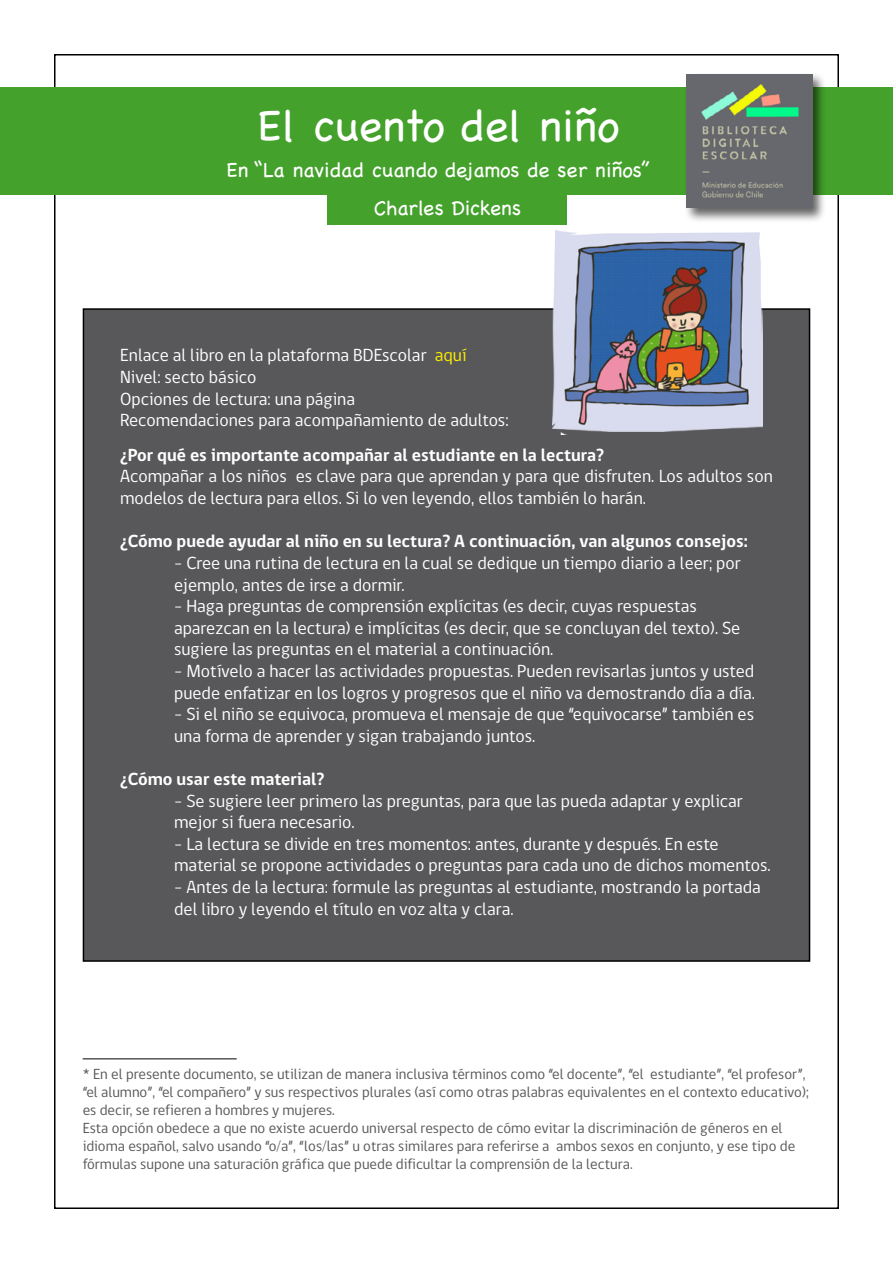
<style>
.page{position:relative;width:893px;height:1263px;background:#fff}
.page>*{position:absolute;margin:0;border:0;box-sizing:border-box;transform-origin:0 0}
.t1{font:45px "Chalkboard";color:#fff}
.t2{font:21px/38px "Chalkboard";color:#fff}
.t3{font:18px/21.6px "gob CL";color:#fff}
.t4{font:700 18px "gob CL";color:#fff}
.t5{font:15px/18px "gob CL";color:#58585a}
.s1{color:#ffed00}
</style>
<div class="page">
<div style="left:83px;top:308px;width:727px;height:654px;background:#58585a;border:2px solid #000"></div>
<div style="left:0;top:88px;width:893px;height:107px;background:#44a12b"></div>
<div style="left:684px;top:72px;width:143px;height:150px;background:#000;opacity:.61"></div>
<img style="left:687px;top:74px;width:125px;height:134px">
<div style="left:327px;top:195px;width:240px;height:30px;background:#44a12b"></div>
<hr style="left:83px;top:1058px;width:154px;height:1px;background:#000">
<img style="left:552px;top:230px;width:211px;height:205px">
<h1 class="t1" style="left:258px;top:99px;width:363px">El cuento del niño</h1>
<p class="t2" style="left:374px;top:151px;width:278px;text-indent:-147px">En “La navidad cuando dejamos de ser niños”<br>Charles Dickens</p>
<p class="t3" style="left:120px;top:345px;width:390px">Enlace al libro en la plataforma BDEscolar <span class="s1">aquí </span>Nivel: secto básico<br>Opciones de lectura: una página<br>Recomendaciones para acompañamiento de adultos:</p>
<p class="t4" style="left:120px;top:443px;width:486px">¿Por qué es importante acompañar al estudiante en la lectura?</p>
<p class="t3" style="left:120px;top:466px;width:654px">Acompañar a los niños es clave para que aprendan y para que disfruten. Los adultos son modelos de lectura para ellos. Si lo ven leyendo, ellos también lo harán.</p>
<p class="t4" style="left:120px;top:529px;width:629px">¿Cómo puede ayudar al niño en su lectura? A continuación, van algunos consejos:</p>
<p class="t3" style="left:174px;top:552px;width:568px">- Cree una rutina de lectura en la cual se dedique un tiempo diario a leer; por ejemplo, antes de irse a dormir.</p>
<p class="t3" style="left:174px;top:596px;width:568px">- Haga preguntas de comprensión explícitas (es decir, cuyas respuestas aparezcan en la lectura) e implícitas (es decir, que se concluyan del texto). Se sugiere las preguntas en el material a continuación.</p>
<p class="t3" style="left:174px;top:660px;width:582px">- Motívelo a hacer las actividades propuestas. Pueden revisarlas juntos y usted puede enfatizar en los logros y progresos que el niño va demostrando día a día.</p>
<p class="t3" style="left:174px;top:704px;width:581px">- Si el niño se equivoca, promueva el mensaje de que “equivocarse” también es una forma de aprender y sigan trabajando juntos.</p>
<p class="t4" style="left:120px;top:767px;width:206px">¿Cómo usar este material?</p>
<p class="t3" style="left:174px;top:790px;width:570px">- Se sugiere leer primero las preguntas, para que las pueda adaptar y explicar mejor si fuera necesario.</p>
<p class="t3" style="left:174px;top:833px;width:598px">- La lectura se divide en tres momentos: antes, durante y después. En este material se propone actividades o preguntas para cada uno de dichos momentos.</p>
<p class="t3" style="left:174px;top:876px;width:588px">- Antes de la lectura: formule las preguntas al estudiante, mostrando la portada del libro y leyendo el título en voz alta y clara.</p>
<p class="t5" style="left:83px;top:1065px;width:727px">* En el presente documento, se utilizan de manera inclusiva términos como “el docente”, “el estudiante”, “el profesor”, “el alumno”, “el compañero” y sus respectivos plurales (así como otras palabras equivalentes en el contexto educativo); es decir, se refieren a hombres y mujeres.<br>Esta opción obedece a que no existe acuerdo universal respecto de cómo evitar la discriminación de géneros en el idioma español, salvo usando “o/a”, “los/las” u otras similares para referirse a ambos sexos en conjunto, y ese tipo de fórmulas supone una saturación gráfica que puede dificultar la comprensión de la lectura.</p>
</div>
